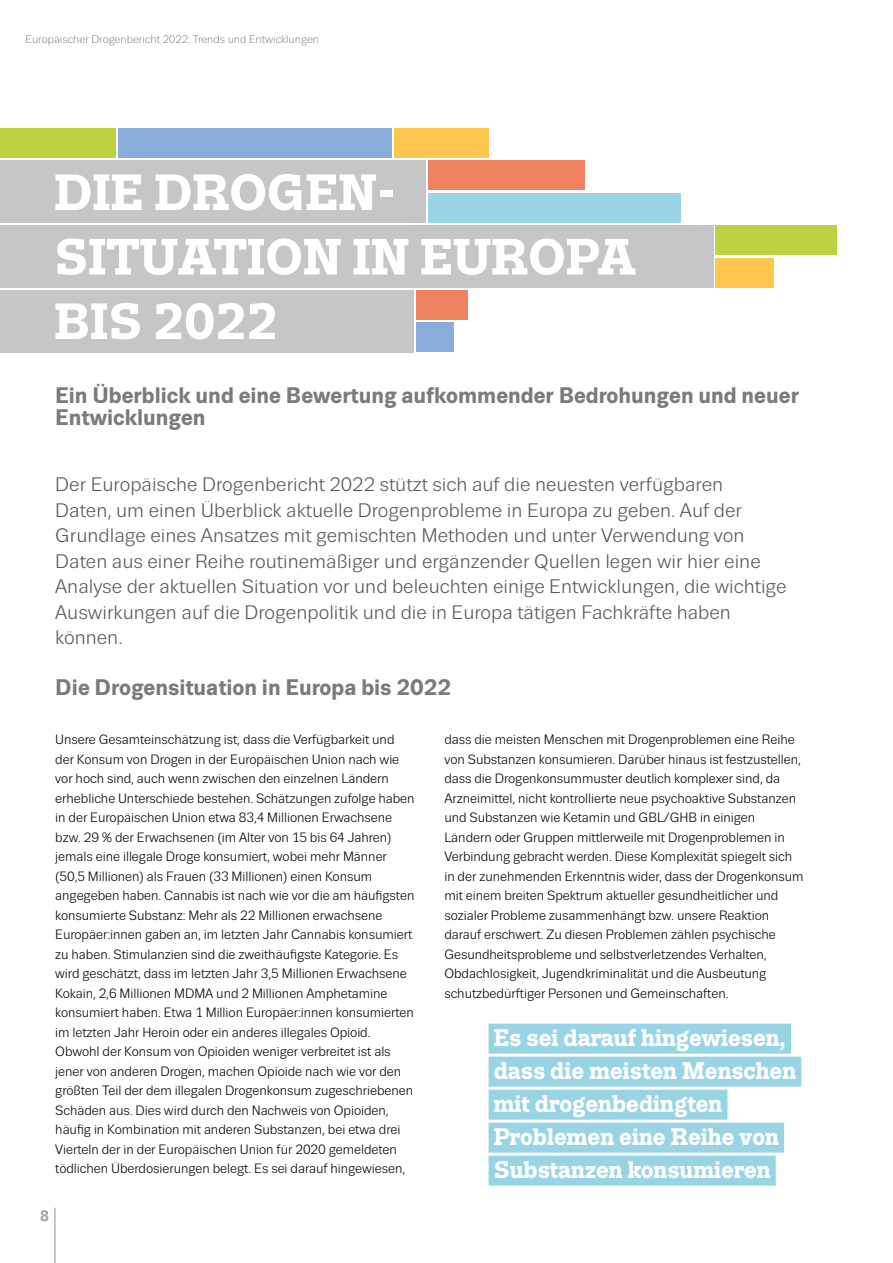
<style>
.page{position:relative;width:893px;height:1263px;background:#fff}
.page>*{position:absolute;margin:0;border:0;box-sizing:border-box;transform-origin:0 0}
.HL_1{font:700 50.85px/64.5px "Trivia Slab";color:#fff}
.Citation_turquoise{font:700 24px/33px "Trivia Slab";color:#fff}
.hadeline_2_contents{font:700 22.5px/22.5px "Trivia Sans";color:#7c7b7b}
.headline_2{font:700 22.5px "Trivia Sans";color:#7c7b7b}
.perex_minus{font:19.5px/25.5px "Trivia Sans";color:#575756}
.t1{font:500 15px "Trivia Sans";color:#929292}
.regular_text{font:13.5px/19.5px "Trivia Sans";letter-spacing:-.005em;color:#000}
.t2{font:300 10.95px "Trivia Sans";color:#575756}
</style>
<div class="page">
<hr style="left:55px;top:1208px;width:1px;height:55px;background:#929292">
<div style="left:0;top:160px;width:426px;height:63px;background:#c6c6c6"></div>
<div style="left:0;top:225px;width:713px;height:62px;background:#c6c6c6"></div>
<div style="left:0;top:290px;width:413px;height:62px;background:#c6c6c6"></div>
<div style="left:118px;top:128px;width:274px;height:30px;background:#8baddc"></div>
<div style="left:394px;top:128px;width:95px;height:30px;background:#fdc64f"></div>
<div style="left:0;top:128px;width:115px;height:30px;background:#bdd143"></div>
<div style="left:716px;top:258px;width:58px;height:29px;background:#fdc64f"></div>
<div style="left:416px;top:322px;width:38px;height:30px;background:#8baddc"></div>
<div style="left:428px;top:193px;width:252px;height:30px;background:#98d4e4"></div>
<div style="left:716px;top:225px;width:121px;height:30px;background:#bdd143"></div>
<div style="left:416px;top:290px;width:51px;height:30px;background:#f08262"></div>
<div style="left:428px;top:161px;width:156px;height:29px;background:#f08262"></div>
<div style="left:489px;top:1024px;width:302px;height:30px;background:#98d4e4"></div>
<div style="left:489px;top:1057px;width:312px;height:30px;background:#98d4e4"></div>
<div style="left:489px;top:1090px;width:238px;height:30px;background:#98d4e4"></div>
<div style="left:489px;top:1123px;width:295px;height:30px;background:#98d4e4"></div>
<div style="left:489px;top:1156px;width:287px;height:30px;background:#98d4e4"></div>
<p class="t2" style="left:26px;top:33px;width:295px">Europäischer Drogenbericht 2022: Trends und Entwicklungen</p>
<p class="HL_1" style="left:54px;top:161px;width:583px">DIE DROGEN-<br>SITUATION IN EUROPA<br>BIS 2022</p>
<p class="hadeline_2_contents" style="left:55px;top:384px;width:745px">Ein Überblick und eine Bewertung aufkommender Bedrohungen und neuer<br>Entwicklungen</p>
<p class="perex_minus" style="left:55px;top:472px;width:733px">Der Europäische Drogenbericht 2022 stützt sich auf die neuesten verfügbaren<br>Daten, um einen Überblick aktuelle Drogenprobleme in Europa zu geben. Auf der Grundlage eines Ansatzes mit gemischten Methoden und unter Verwendung von Daten aus einer Reihe routinemäßiger und ergänzender Quellen legen wir hier eine Analyse der aktuellen Situation vor und beleuchten einige Entwicklungen, die wichtige Auswirkungen auf die Drogenpolitik und die in Europa tätigen Fachkräfte haben können.</p>
<p class="headline_2" style="left:55px;top:675px;width:397px">Die Drogensituation in Europa bis 2022</p>
<p class="regular_text" style="left:55px;top:730px;width:361px">Unsere Gesamteinschätzung ist, dass die Verfügbarkeit und der Konsum von Drogen in der Europäischen Union nach wie vor hoch sind, auch wenn zwischen den einzelnen Ländern erhebliche Unterschiede bestehen. Schätzungen zufolge haben in der Europäischen Union etwa 83,4 Millionen Erwachsene bzw. 29 % der Erwachsenen (im Alter von 15 bis 64 Jahren) jemals eine illegale Droge konsumiert, wobei mehr Männer (50,5 Millionen) als Frauen (33 Millionen) einen Konsum angegeben haben. Cannabis ist nach wie vor die am häufigsten konsumierte Substanz: Mehr als 22 Millionen erwachsene Europäer:innen gaben an, im letzten Jahr Cannabis konsumiert zu haben. Stimulanzien sind die zweithäufigste Kategorie. Es wird geschätzt, dass im letzten Jahr 3,5 Millionen Erwachsene Kokain, 2,6 Millionen MDMA und 2 Millionen Amphetamine konsumiert haben. Etwa 1 Million Europäer:innen konsumierten im letzten Jahr Heroin oder ein anderes illegales Opioid.<br>Obwohl der Konsum von Opioiden weniger verbreitet ist als jener von anderen Drogen, machen Opioide nach wie vor den größten Teil der dem illegalen Drogenkonsum zugeschriebenen Schäden aus. Dies wird durch den Nachweis von Opioiden, häufig in Kombination mit anderen Substanzen, bei etwa drei Vierteln der in der Europäischen Union für 2020 gemeldeten tödlichen Überdosierungen belegt. Es sei darauf hingewiesen,</p>
<p class="regular_text" style="left:444px;top:730px;width:361px">dass die meisten Menschen mit Drogenproblemen eine Reihe von Substanzen konsumieren. Darüber hinaus ist festzustellen, dass die Drogenkonsummuster deutlich komplexer sind, da Arzneimittel, nicht kontrollierte neue psychoaktive Substanzen und Substanzen wie Ketamin und GBL/GHB in einigen Ländern oder Gruppen mittlerweile mit Drogenproblemen in Verbindung gebracht werden. Diese Komplexität spiegelt sich in der zunehmenden Erkenntnis wider, dass der Drogenkonsum mit einem breiten Spektrum aktueller gesundheitlicher und sozialer Probleme zusammenhängt bzw. unsere Reaktion darauf erschwert. Zu diesen Problemen zählen psychische Gesundheitsprobleme und selbstverletzendes Verhalten, Obdachlosigkeit, Jugendkriminalität und die Ausbeutung schutzbedürftiger Personen und Gemeinschaften.</p>
<p class="Citation_turquoise" style="left:494px;top:1022px;width:304px">Es sei darauf hingewiesen, dass die meisten Menschen mit drogenbedingten<br>Problemen eine Reihe von<br>Substanzen konsumieren</p>
<p class="t1" style="left:40px;top:1208px;width:10px">8</p>
</div>
